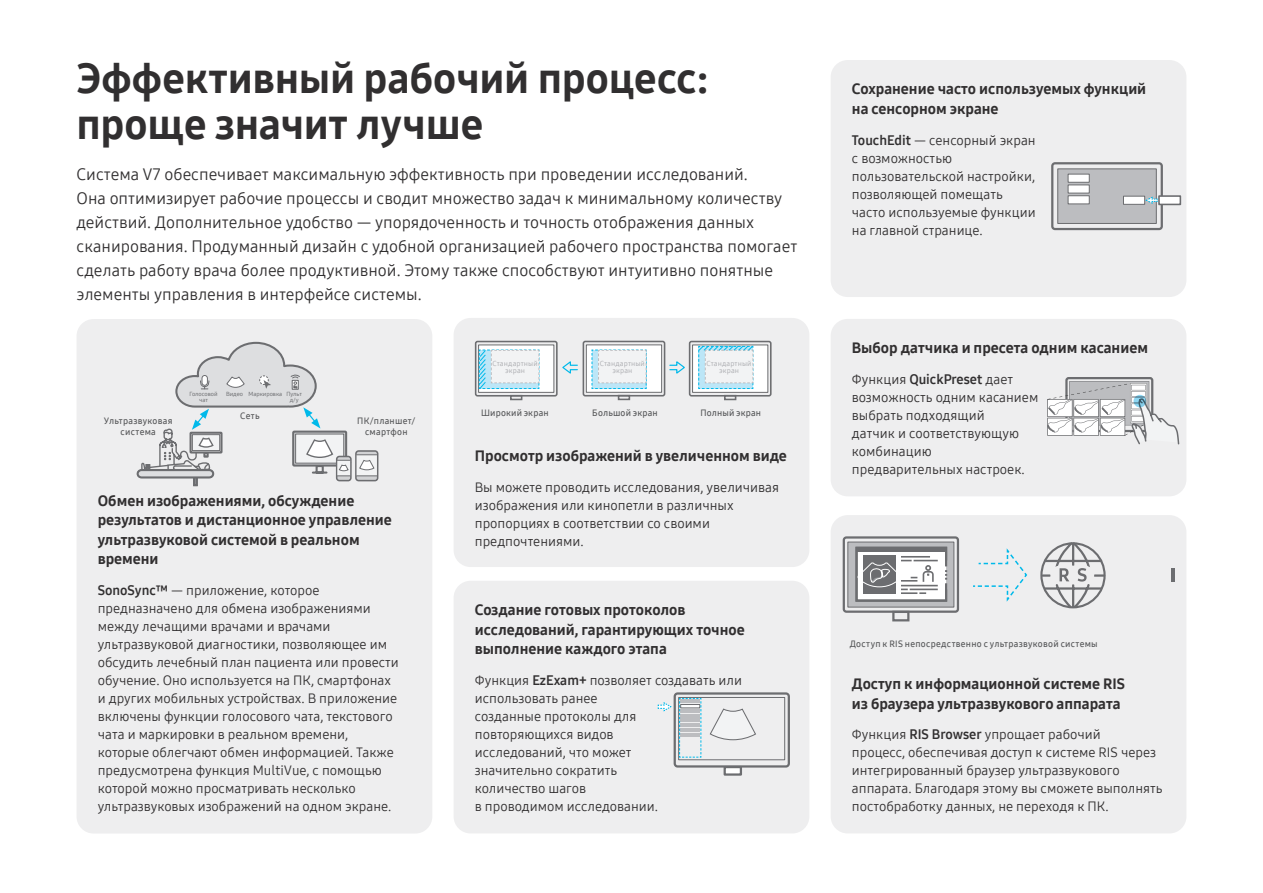
<style>
.page{position:relative;width:1263px;height:893px;background:#fff}
.page>*{position:absolute;margin:0;border:0;box-sizing:border-box;transform-origin:0 0}
.Шапка{font:42px/46.5px "Samsung One 800";color:#312f30}
.Под_шапкой{font:16.5px/24px "Samsung One 400";color:#312f30}
.Название{font:15px/19.5px "Samsung One 800";color:#312f30}
.Под_названием{font:13.5px/18px "Samsung One 400";color:#312f30}
.본문_내용_설명글{font:9px "Samsung One 600";letter-spacing:.03em;color:#57585a}
.본문_내용_설명글-2{font:7.2px/7.2px "Samsung One 400";letter-spacing:.02em;color:#a8a9ad;text-align:center}
.소제목{font:6px/6px "Samsung One 500";color:#6c6d70;text-align:center}
.s1{font-family:"Samsung One 700"}
</style>
<div class="page">
<div style="left:77px;top:319px;width:355px;height:514px;background:#eeeeef;border-radius:17px"></div>
<div style="left:193px;top:475px;width:5px;height:11px;border:2px solid #6c6d70"></div>
<div style="left:137px;top:469px;width:77px;height:9px;border:1px solid #6c6d70;border-radius:4px"></div>
<svg style="left:140px;top:341px;width:238px;height:140px"></svg>
<div style="left:831px;top:60px;width:355px;height:237px;background:#eeeeef;border-radius:17px"></div>
<div style="left:831px;top:319px;width:355px;height:177px;background:#eeeeef;border-radius:17px"></div>
<div style="left:454px;top:581px;width:355px;height:252px;background:#eeeeef;border-radius:17px"></div>
<div style="left:454px;top:318px;width:355px;height:249px;background:#eeeeef;border-radius:17px"></div>
<div style="left:583px;top:341px;width:82px;height:55px;border:2px solid #6c6d70;border-radius:2px"></div>
<div style="left:586px;top:345px;width:76px;height:48px;background:#fff;border:1px solid #6c6d70"></div>
<div style="left:618px;top:395px;width:12px;height:5px;border:2px solid #6c6d70"></div>
<div style="left:475px;top:341px;width:83px;height:56px;border:2px solid #6c6d70;border-radius:2px"></div>
<div style="left:478px;top:345px;width:76px;height:48px;background:#fff;border:1px solid #6c6d70"></div>
<div style="left:510px;top:395px;width:12px;height:5px;border:2px solid #6c6d70"></div>
<div style="left:689px;top:341px;width:82px;height:56px;border:2px solid #6c6d70;border-radius:2px"></div>
<div style="left:692px;top:345px;width:76px;height:48px;background:#fff;border:1px solid #6c6d70"></div>
<div style="left:724px;top:395px;width:12px;height:5px;border:2px solid #6c6d70"></div>
<svg style="left:669px;top:361px;width:16px;height:13px"></svg>
<svg style="left:562px;top:361px;width:16px;height:13px"></svg>
<svg style="left:591px;top:349px;width:56px;height:40px"></svg>
<svg style="left:698px;top:345px;width:56px;height:44px"></svg>
<svg style="left:478px;top:349px;width:62px;height:40px"></svg>
<div style="left:831px;top:515px;width:355px;height:318px;background:#eeeeef;border-radius:17px"></div>
<div style="left:843px;top:536px;width:116px;height:77px;border:2px solid #6c6d70;border-radius:3px"></div>
<div style="left:847px;top:542px;width:107px;height:65px;background:#bcbdc0;border:1px solid #6c6d70"></div>
<div style="left:892px;top:611px;width:17px;height:10px;border:2px solid #6c6d70"></div>
<svg style="left:855px;top:546px;width:93px;height:56px;background:#bcbcbd"></svg>
<hr style="left:856px;top:548px;width:90px;height:3px;background:#6c6d70">
<svg style="left:1171px;top:568px;width:3px;height:13px"></svg>
<svg style="left:1040px;top:542px;width:66px;height:67px"></svg>
<svg style="left:973px;top:548px;width:54px;height:54px"></svg>
<div style="left:1065px;top:377px;width:88px;height:55px;border:2px solid #6c6d70;border-radius:2px"></div>
<svg style="left:1047px;top:381px;width:132px;height:63px"></svg>
<svg style="left:1133px;top:395px;width:13px;height:12px"></svg>
<div style="left:1051px;top:162px;width:112px;height:68px;border:2px solid #6c6d70;border-radius:3px"></div>
<div style="left:1057px;top:169px;width:99px;height:55px;background:#bcbdc0;border:1px solid #6c6d70"></div>
<div style="left:1068px;top:174px;width:21px;height:9px;background:#fff;border:1px solid #6c6d70"></div>
<div style="left:1068px;top:185px;width:21px;height:8px;background:#fff"></div>
<div style="left:1068px;top:195px;width:21px;height:9px;background:#fff;border:1px solid #6c6d70"></div>
<div style="left:1123px;top:196px;width:22px;height:9px;background:#fff;border:1px solid #6c6d70"></div>
<div style="left:1158px;top:195px;width:23px;height:10px;background:#fff;border:2px solid #6c6d70"></div>
<svg style="left:1145px;top:197px;width:13px;height:7px"></svg>
<svg style="left:709px;top:708px;width:47px;height:33px"></svg>
<svg style="left:658px;top:702px;width:14px;height:10px"></svg>
<div style="left:723px;top:766px;width:19px;height:10px;background:#fff;border:2px solid #6c6d70"></div>
<div style="left:674px;top:692px;width:116px;height:76px;border:2px solid #6c6d70;border-radius:3px"></div>
<div style="left:678px;top:697px;width:107px;height:63px;border:1px solid #6c6d70"></div>
<svg style="left:679px;top:698px;width:23px;height:60px"></svg>
<p class="Шапка" style="left:77px;top:54px;width:634px">Эффективный рабочий процесс: проще значит лучше</p>
<p class="Под_шапкой" style="left:77px;top:162px;width:722px">Система V7 обеспечивает максимальную эффективность при проведении исследований.<br>Она оптимизирует рабочие процессы и сводит множество задач к минимальному количеству действий. Дополнительное удобство — упорядоченность и точность отображения данных сканирования. Продуманный дизайн с удобной организацией рабочего пространства помогает сделать работу врача более продуктивной. Этому также способствуют интуитивно понятные элементы управления в интерфейсе системы.</p>
<p class="본문_내용_설명글" style="left:104px;top:415px;width:70px">Ультразвуковая</p>
<p class="본문_내용_설명글" style="left:121px;top:426px;width:37px">система</p>
<p class="소제목" style="left:189px;top:391px;width:30px">Голосовой чат</p>
<p class="소제목" style="left:226px;top:391px;width:18px">Видео</p>
<p class="소제목" style="left:248px;top:391px;width:35px">Маркировка</p>
<p class="소제목" style="left:286px;top:391px;width:17px">Пульт</p>
<p class="소제목" style="left:290px;top:397px;width:10px">д/у</p>
<p class="본문_내용_설명글" style="left:240px;top:409px;width:21px">Сеть</p>
<p class="본문_내용_설명글" style="left:357px;top:415px;width:60px">ПК/планшет/</p>
<p class="본문_내용_설명글" style="left:365px;top:426px;width:44px">смартфон</p>
<p class="Название" style="left:98px;top:490px;width:296px">Обмен изображениями, обсуждение результатов и дистанционное управление ультразвуковой системой в реальном времени</p>
<p class="Под_названием" style="left:98px;top:581px;width:303px"><span class="s1">SonoSync™</span> — приложение, которое предназначено для обмена изображениями между лечащими врачами и врачами ультразвуковой диагностики, позволяющее им обсудить лечебный план пациента или провести обучение. Оно используется на ПК, смартфонах и других мобильных устройствах. В приложение включены функции голосового чата, текстового чата и маркировки в реальном времени, которые облегчают обмен информацией. Также предусмотрена функция MultiVue, с помощью которой можно просматривать несколько ультразвуковых изображений на одном экране.</p>
<p class="본문_내용_설명글-2" style="left:493px;top:360px;width:44px">Стандартный экран</p>
<p class="본문_내용_설명글-2" style="left:600px;top:360px;width:44px">Стандартный экран</p>
<p class="본문_내용_설명글-2" style="left:707px;top:360px;width:44px">Стандартный экран</p>
<p class="본문_내용_설명글" style="left:481px;top:407px;width:69px">Широкий экран</p>
<p class="본문_내용_설명글" style="left:592px;top:407px;width:67px">Большой экран</p>
<p class="본문_내용_설명글" style="left:700px;top:407px;width:62px">Полный экран</p>
<p class="Название" style="left:475px;top:446px;width:314px">Просмотр изображений в увеличенном виде</p>
<p class="Под_названием" style="left:475px;top:478px;width:306px">Вы можете проводить исследования, увеличивая изображения или кинопетли в различных пропорциях в соответствии со своими предпочтениями.</p>
<p class="Название" style="left:475px;top:600px;width:271px">Создание готовых протоколов исследований, гарантирующих точное выполнение каждого этапа</p>
<p class="Под_названием" style="left:475px;top:671px;width:269px">Функция <span class="s1">EzExam+</span> позволяет создавать или использовать ранее<br>созданные протоколы для<br>повторяющихся видов<br>исследований, что может<br>значительно сократить<br>количество шагов<br>в проводимом исследовании.</p>
<p class="Название" style="left:852px;top:79px;width:294px">Сохранение часто используемых функций на сенсорном экране</p>
<p class="Под_названием" style="left:852px;top:131px;width:185px"><span class="s1">TouchEdit</span> — сенсорный экран с возможностью пользовательской настройки, позволяющей помещать часто используемые функции на главной странице.</p>
<p class="Название" style="left:852px;top:338px;width:298px">Выбор датчика и пресета одним касанием</p>
<p class="Под_названием" style="left:852px;top:370px;width:188px">Функция <span class="s1">QuickPreset</span> дает возможность одним касанием выбрать подходящий<br>датчик и соответствующую комбинацию предварительных настроек.</p>
<p class="본문_내용_설명글" style="left:850px;top:638px;width:250px">Доступ к RIS непосредственно с ультразвуковой системы</p>
<p class="Название" style="left:852px;top:674px;width:275px">Доступ к информационной системе RIS из браузера ультразвукового аппарата</p>
<p class="Под_названием" style="left:852px;top:725px;width:312px">Функция <span class="s1">RIS Browser</span> упрощает рабочий<br>процесс, обеспечивая доступ к системе RIS через интегрированный браузер ультразвукового аппарата. Благодаря этому вы сможете выполнять постобработку данных, не переходя к ПК.</p>
</div>
